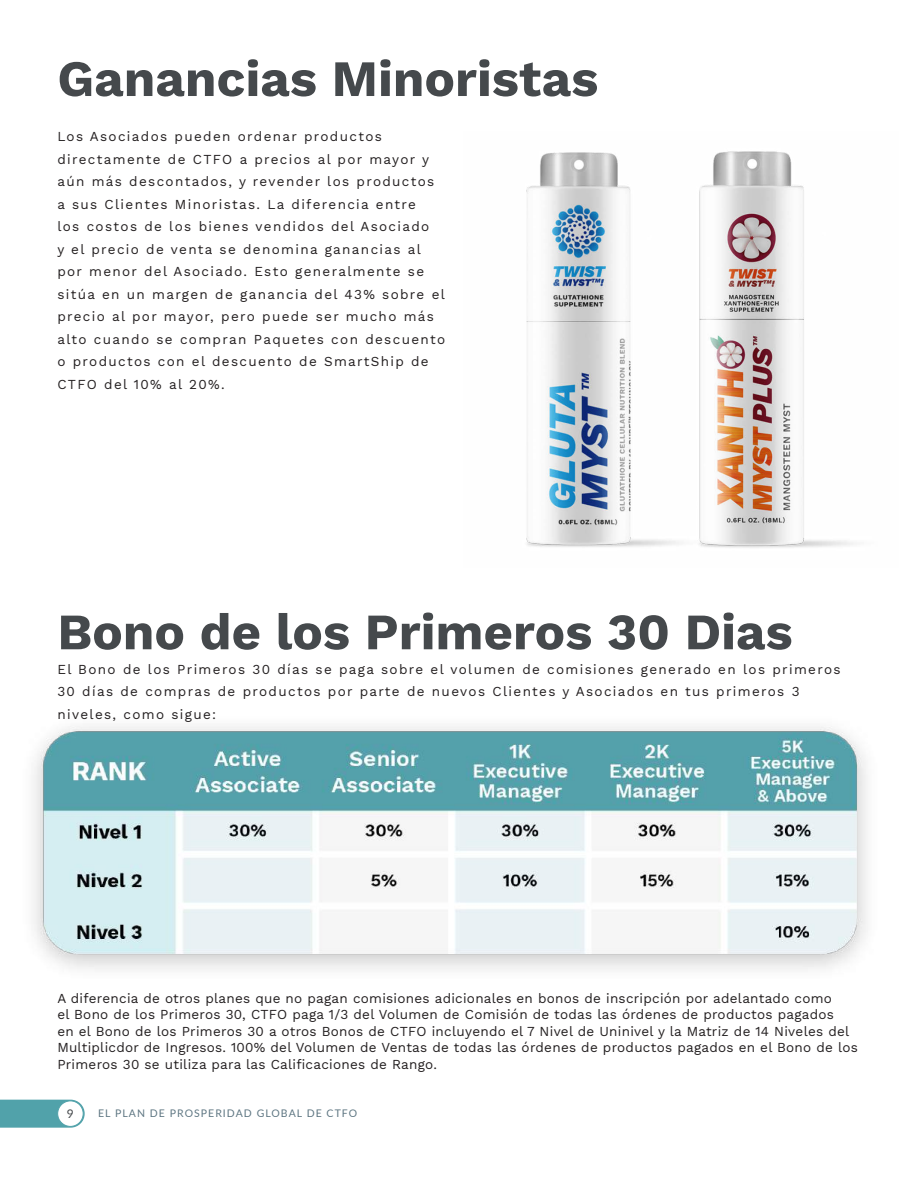
<style>
.page{position:relative;width:918px;height:1188px;background:#fff}
.page>*{position:absolute;margin:0;border:0;box-sizing:border-box;transform-origin:0 0}
.t1{font:51px "Work Sans";color:#45494c}
.t2{font:13.5px/22.5px "Work Sans";letter-spacing:.1em;color:#231f20}
.t3{font:13.5px/16.5px "Work Sans";letter-spacing:.02em;color:#231f20}
.t4{font:12px "Lato";color:#45494c}
.t5{font:10.5px "Lato";letter-spacing:.1em;color:#5e7682}
</style>
<div class="page">
<svg style="left:0;top:1100px;width:85px;height:28px;background:#5ca8af"></svg>
<div style="left:58px;top:1101px;width:25px;height:25px;background:#fff;border-radius:50%"></div>
<div style="left:57px;top:1101px;width:27px;height:26px;border:1px solid #51a2aa;border-radius:50%"></div>
<img style="left:33px;top:726px;width:834px;height:244px">
<img style="left:526px;top:151px;width:328px;height:397px">
<h1 class="t1" style="left:57px;top:40px;width:543px">Ganancias Minoristas</h1>
<p class="t2" style="left:57px;top:125px;width:389px">Los Asociados pueden ordenar productos directamente de CTFO a precios al por mayor y aún más descontados, y revender los productos a sus Clientes Minoristas. La diferencia entre<br>los costos de los bienes vendidos del Asociado<br>y el precio de venta se denomina ganancias al por menor del Asociado. Esto generalmente se sitúa en un margen de ganancia del 43% sobre el precio al por mayor, pero puede ser mucho más alto cuando se compran Paquetes con descuento o productos con el descuento de SmartShip de CTFO del 10% al 20%.</p>
<h1 class="t1" style="left:57px;top:593px;width:737px">Bono de los Primeros 30 Dias</h1>
<p class="t2" style="left:57px;top:657px;width:785px">El Bono de los Primeros 30 días se paga sobre el volumen de comisiones generado en los primeros<br>30 días de compras de productos por parte de nuevos Clientes y Asociados en tus primeros 3 niveles, como sigue:</p>
<p class="t3" style="left:57px;top:989px;width:802px">A diferencia de otros planes que no pagan comisiones adicionales en bonos de inscripción por adelantado como<br>el Bono de los Primeros 30, CTFO paga 1/3 del Volumen de Comisión de todas las órdenes de productos pagados<br>en el Bono de los Primeros 30 a otros Bonos de CTFO incluyendo el 7 Nivel de Uninivel y la Matriz de 14 Niveles del Multiplicdor de Ingresos. 100% del Volumen de Ventas de todas las órdenes de productos pagados en el Bono de los Primeros 30 se utiliza para las Calificaciones de Rango.</p>
<p class="t4" style="left:67px;top:1105px;width:8px">9</p>
<p class="t5" style="left:98px;top:1106px;width:261px">EL PLAN DE PROSPERIDAD GLOBAL DE CTFO</p>
</div>
